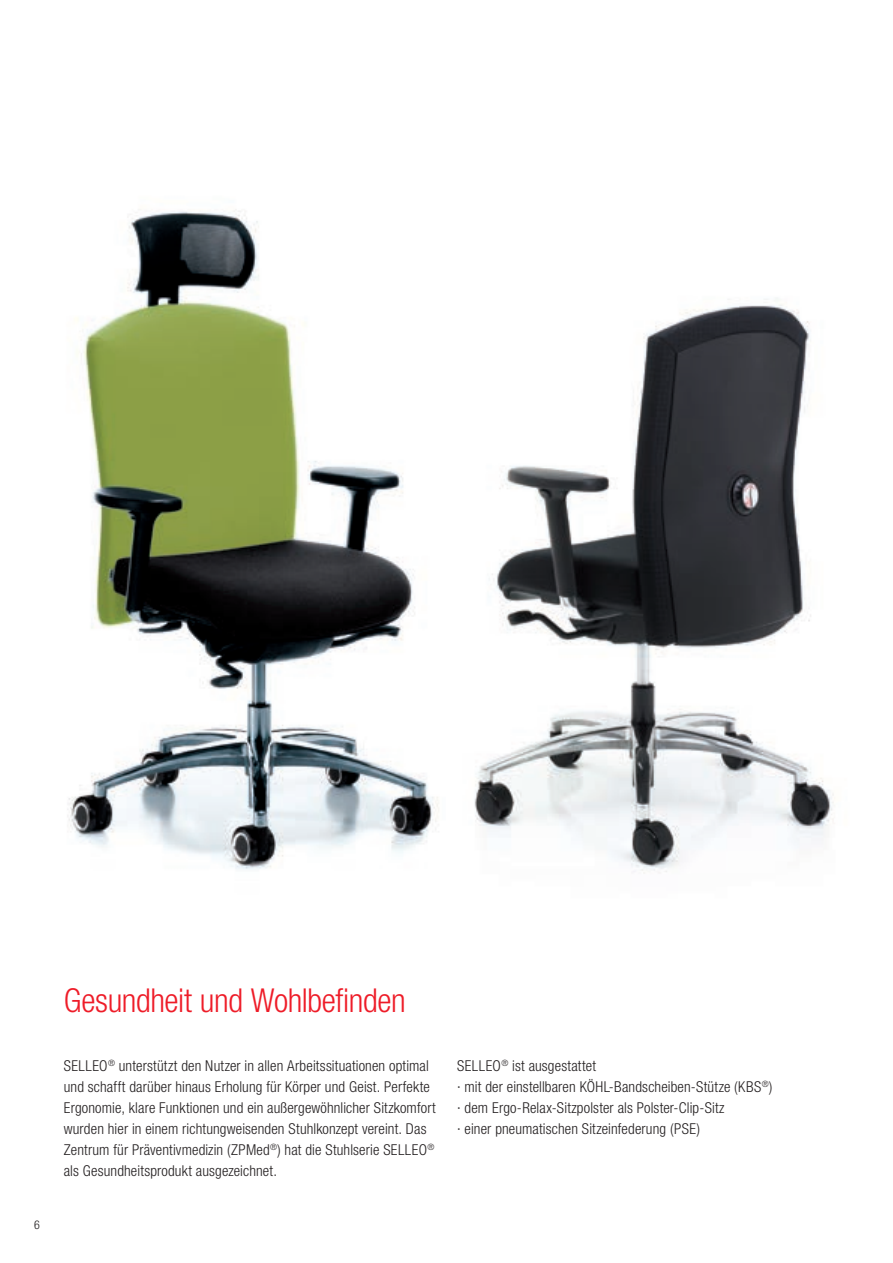
<style>
.page{position:relative;width:893px;height:1263px;background:#fff}
.page>*{position:absolute;margin:0;border:0;box-sizing:border-box;transform-origin:0 0}
.t1{font:300 condensed 33px "Helvetica Neue LT";letter-spacing:-.01em;color:#ee1c28}
.t2{font:300 condensed 15px/21px "Helvetica Neue LT";letter-spacing:.01em;color:#231f20}
.t3{font:300 condensed 12px "Helvetica Neue LT";color:#231f20}
</style>
<div class="page">
<img style="left:67px;top:209px;width:372px;height:661px">
<img style="left:474px;top:298px;width:361px;height:576px">
<p class="t3" style="left:34px;top:1218px;width:7px">6</p>
<h1 class="t1" style="left:64px;top:982px;width:343px">Gesundheit und Wohlbefinden</h1>
<p class="t2" style="left:64px;top:1055px;width:373px">SELLEO<sup>®</sup> unterstützt den Nutzer in allen Arbeitssituationen optimal und schafft darüber hinaus Erholung für Körper und Geist. Perfekte Ergonomie, klare Funktionen und ein außergewöhnlicher Sitzkomfort wurden hier in einem richtungweisenden Stuhlkonzept vereint. Das Zentrum für Präventivmedizin (ZPMed<sup>®</sup>) hat die Stuhlserie SELLEO<sup>® </sup>als Gesundheitsprodukt ausgezeichnet.</p>
<p class="t2" style="left:457px;top:1055px;width:317px">SELLEO<sup>®</sup> ist ausgestattet<br>· mit der einstellbaren KÖHL-Bandscheiben-Stütze (KBS<sup>®</sup>) · dem Ergo-Relax-Sitzpolster als Polster-Clip-Sitz<br>· einer pneumatischen Sitzeinfederung (PSE)</p>
</div>
